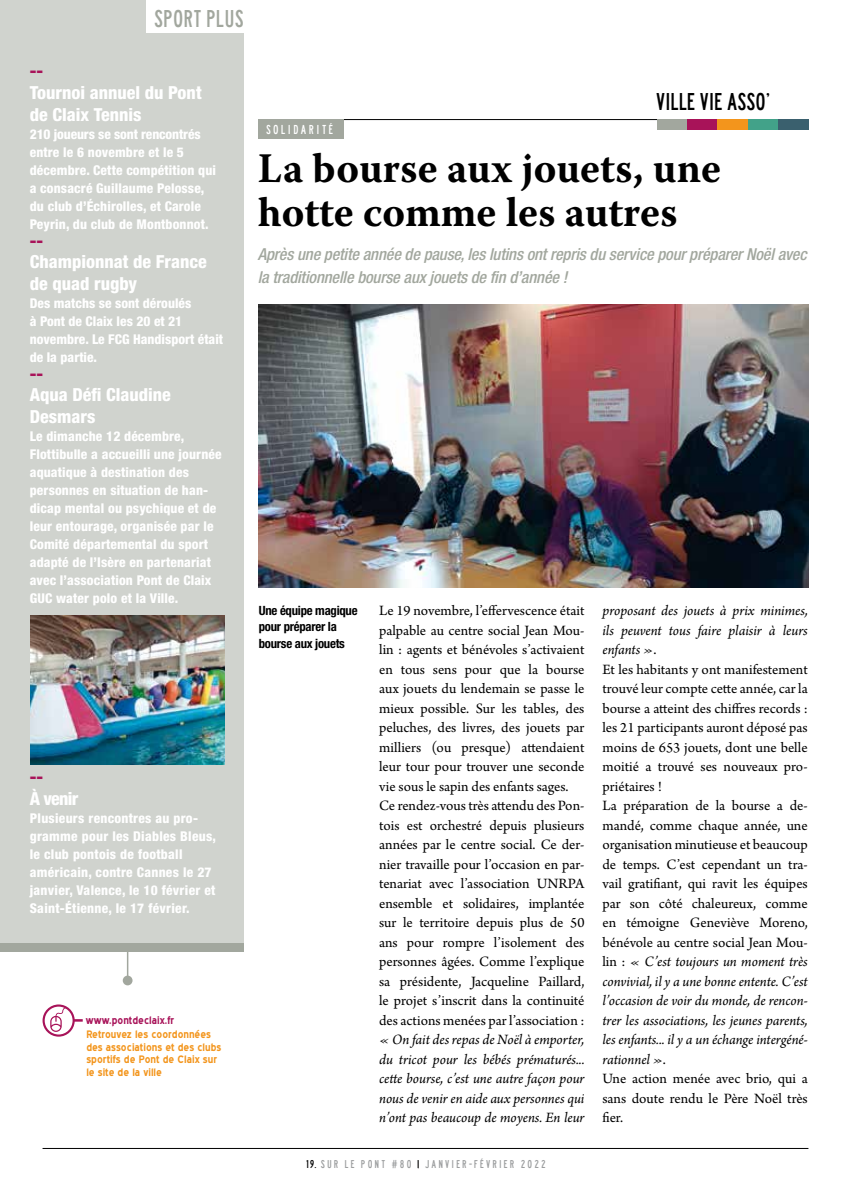
<style>
.page{position:relative;width:851px;height:1191px;background:#fff}
.page>*{position:absolute;margin:0;border:0;box-sizing:border-box;transform-origin:0 0}
.t1{font:700 42px/43.5px "Warnock Pro";color:#000}
.t2{font:22.5px "lanea";color:#000}
.t3{font:22.5px "lanea";color:#a2a79e}
.t4{font:800 condensed 18px/21.6px "Helvetica Neue";color:#fff}
.t5{font:800 condensed 18px "Helvetica Neue";color:#a81359}
.t6{font:italic 500 condensed 16.5px/22.5px "Helvetica Neue";letter-spacing:-.01em;color:#a2a79e}
.t7{font:15px/19.5px "Arno Pro";color:#000}
.t8{font:italic 15px/19.5px "Arno Pro";letter-spacing:-.005em;color:#000;text-align:justify}
.t9{font:800 condensed 13.5px/18px "Helvetica Neue";letter-spacing:.01em;color:#fff}
.t10{font:700 condensed 12.75px/16.6px "Helvetica Neue";letter-spacing:-.02em;color:#000}
.t11{font:12px "lanea";letter-spacing:.2em;color:#fff}
.t12{font:700 10.5px/12.6px "Blue Highway";color:#f3951c}
.t13{font:10.5px "lanea";letter-spacing:.2em;color:#9c9e9f}
.t14{font:700 10.5px "Blue Highway";color:#a81359}
.s1{color:#000}
.s2{font-style:italic}
</style>
<div class="page">
<hr style="left:43px;top:1148px;width:765px;height:1px;background:#000">
<hr style="left:259px;top:119px;width:548px;height:1px;background:#000">
<div style="left:657px;top:119px;width:30px;height:10px;background:#a2a79e"></div>
<div style="left:687px;top:119px;width:30px;height:10px;background:#a81359"></div>
<div style="left:717px;top:119px;width:30px;height:10px;background:#f3951c"></div>
<div style="left:747px;top:119px;width:31px;height:10px;background:#42a289"></div>
<div style="left:778px;top:119px;width:30px;height:10px;background:#3a606e"></div>
<div style="left:258px;top:119px;width:86px;height:20px;background:#a2a79e"></div>
<img style="left:258px;top:304px;width:550px;height:284px">
<div style="left:0;top:0;width:244px;height:949px;background:#d0d3ce"></div>
<div style="left:146px;top:0;width:117px;height:32px;background:#fff"></div>
<hr style="left:127px;top:947px;width:1px;height:34px;background:#a2a79e">
<div style="left:123px;top:975px;width:9px;height:10px;background:#a2a79e;border-radius:50%"></div>
<div style="left:0;top:943px;width:244px;height:9px;background:#a2a79e"></div>
<svg style="left:43px;top:1004px;width:40px;height:32px"></svg>
<img style="left:31px;top:615px;width:194px;height:149px">
<h2 class="t3" style="left:154px;top:5px;width:91px">SPORT PLUS</h2>
<p class="t5" style="left:30px;top:60px;width:15px">--</p>
<p class="t4" style="left:30px;top:81px;width:173px">Tournoi annuel du Pont de Claix Tennis</p>
<p class="t9" style="left:30px;top:124px;width:188px">210 joueurs se sont rencontrés entre le 6 novembre et le 5 décembre. Cette compétition qui a consacré Guillaume Pelosse, du club d’Échirolles, et Carole<br>Peyrin, du club de Montbonnot.</p>
<p class="t5" style="left:30px;top:229px;width:15px">--</p>
<p class="t4" style="left:30px;top:251px;width:178px">Championnat de France de quad rugby</p>
<p class="t9" style="left:30px;top:294px;width:195px">Des matchs se sont déroulés<br>à Pont de Claix les 20 et 21 novembre. Le FCG Handisport était de la partie.</p>
<p class="t5" style="left:30px;top:362px;width:15px">--</p>
<p class="t4" style="left:30px;top:384px;width:143px">Aqua Défi Claudine<br>Desmars</p>
<p class="t9" style="left:30px;top:427px;width:193px">Le dimanche 12 décembre,<br>Flottibulle a accueilli une journée aquatique à destination des personnes en situation de han&shy;dicap mental ou psychique et de leur entourage, organisée par le<br>Comité départemental du sport adapté de l’Isère en partenariat avec l’association Pont de Claix<br>GUC water polo et la Ville.</p>
<p class="t5" style="left:30px;top:765px;width:15px">--</p>
<p class="t4" style="left:30px;top:787px;width:50px">À venir</p>
<p class="t9" style="left:30px;top:808px;width:188px">Plusieurs rencontres au pro&shy;gramme pour les Diables Bleus, le club pontois de football américain, contre Cannes le 27 janvier, Valence, le 10 février et<br>Saint-Étienne, le 17 février.</p>
<p class="t14" style="left:86px;top:1013px;width:90px">www.pontdeclaix.fr</p>
<p class="t12" style="left:86px;top:1028px;width:136px">Retrouvez les coordonnées des associations et des clubs sportifs de Pont de Claix sur le site de la ville</p>
<p class="t11" style="left:266px;top:122px;width:69px">SOLIDARITÉ</p>
<h2 class="t2" style="left:656px;top:88px;width:116px">VILLE VIE ASSO’</h2>
<h1 class="t1" style="left:258px;top:146px;width:464px">La bourse aux jouets, une hotte comme les autres</h1>
<p class="t6" style="left:258px;top:243px;width:550px">Après une petite année de pause, les lutins ont repris du service pour préparer Noël avec la traditionnelle bourse aux jouets de fin d’année !</p>
<p class="t10" style="left:259px;top:602px;width:100px">Une équipe magique pour préparer la bourse aux jouets</p>
<p class="t7" style="left:379px;top:602px;width:207px">Le 19 novembre, l’effervescence était palpable au centre social Jean Mou&shy;lin : agents et bénévoles s’activaient en tous sens pour que la bourse aux jouets du lendemain se passe le mieux possible. Sur les tables, des peluches, des livres, des jouets par milliers (ou presque) attendaient leur tour pour trouver une seconde vie sous le sapin des enfants sages.<br>Ce rendez-vous très attendu des Pon&shy;tois est orchestré depuis plusieurs années par le centre social. Ce der&shy;nier travaille pour l’occasion en par&shy;tenariat avec l’association UNRPA ensemble et solidaires, implantée sur le territoire depuis plus de 50 ans pour rompre l’isolement des personnes âgées. Comme l’explique sa présidente, Jacqueline Paillard, le projet s’inscrit dans la continuité des actions menées par l’association :</p>
<p class="t8" style="left:379px;top:1031px;width:207px">« On fait des repas de Noël à emporter, du tricot pour les bébés prématurés... cette bourse, c’est une autre façon pour nous de venir en aide aux personnes qui n’ont pas beaucoup de moyens. En leur</p>
<p class="t13" style="left:305px;top:1157px;width:108px"><span class="s1">19.</span> SUR LE PONT #80</p>
<p class="t13" style="left:424px;top:1157px;width:123px">JANVIER-FÉVRIER 2022</p>
<p class="t7" style="left:602px;top:602px;width:207px"><span class="s2">proposant des jouets à prix minimes, ils peuvent tous faire plaisir à leurs enfants »</span>.<br>Et les habitants y ont manifestement trouvé leur compte cette année, car la bourse a atteint des chiffres records : les 21 participants auront déposé pas moins de 653 jouets, dont une belle moitié a trouvé ses nouveaux pro&shy;priétaires !<br>La préparation de la bourse a de&shy;mandé, comme chaque année, une organisation minutieuse et beaucoup de temps. C’est cependant un tra&shy;vail gratifiant, qui ravit les équipes par son côté chaleureux, comme en témoigne Geneviève Moreno, bénévole au centre social Jean Mou&shy;lin : <span class="s2">« C’est toujours un moment très convivial, il y a une bonne entente. C’est l’occasion de voir du monde, de rencon&shy;trer les associations, les jeunes parents, les enfants... il y a un échange intergéné&shy;rationnel »</span>.<br>Une action menée avec brio, qui a sans doute rendu le Père Noël très fier.</p>
</div>
